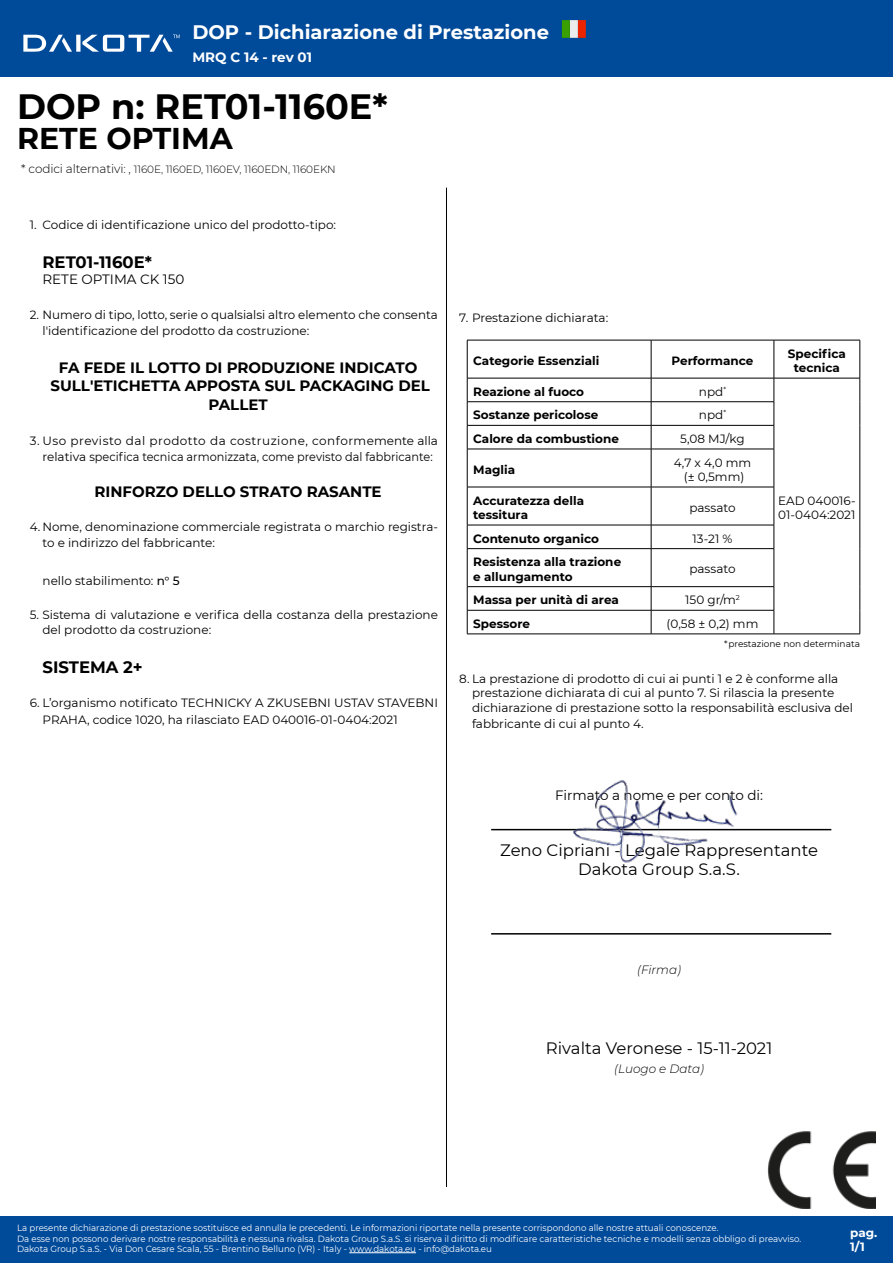
<style>
.page{position:relative;width:893px;height:1263px;background:#fff}
.page>*{position:absolute;margin:0;border:0;box-sizing:border-box;transform-origin:0 0}
.t1{font:700 35.1px "Montserrat";color:#000}
.t2{font:700 30px "Montserrat";color:#000}
.t3{font:700 19.5px "Montserrat";color:#fff}
.t4{font:16.5px/19.8px "Montserrat";color:#000;text-align:center}
.t5{font:700 16.5px "Montserrat";color:#000}
.t6{font:700 15px/18px "Montserrat";color:#000;text-align:center}
.t7{font:13.5px "Montserrat";color:#000}
.t8{font:700 13.5px "Montserrat";letter-spacing:-.005em;color:#fff}
.t9{font:12px/14.4px "Montserrat";color:#000}
.t10{font:700 12px/14.4px "Montserrat";color:#000}
.t11{font:italic 300 12px "Montserrat";color:#000}
.t12{font:700 12px/14.4px "Montserrat";color:#fff}
.t13{font:300 10.5px "Montserrat";letter-spacing:-.01em;color:#000}
.t14{font:9px/10.5px "Montserrat";color:#fff;scale:.96 1}
.t15{font:9px "Montserrat";color:#000}
.s1{font-size:12px}
.s2{font-weight:500}
</style>
<div class="page">
<div style="left:0;top:1216px;width:893px;height:47px;background:#004a9a"></div>
<hr style="left:446px;top:188px;width:1px;height:999px;background:#000">
<div style="left:0;top:0;width:893px;height:77px;background:#004a9a"></div>
<div style="left:76px;top:35px;width:5px;height:17px;background:#fff"></div>
<svg style="left:23px;top:35px;width:49px;height:17px"></svg>
<svg style="left:82px;top:35px;width:98px;height:17px"></svg>
<svg style="left:562px;top:20px;width:24px;height:18px"></svg>
<hr style="left:349px;top:1252px;width:67px;height:1px;background:#fff">
<hr style="left:467px;top:340px;width:184px;height:1px;background:#000">
<hr style="left:467px;top:340px;width:1px;height:38px;background:#000">
<hr style="left:651px;top:340px;width:123px;height:1px;background:#000">
<hr style="left:651px;top:340px;width:1px;height:38px;background:#000">
<hr style="left:774px;top:340px;width:86px;height:1px;background:#000">
<hr style="left:774px;top:340px;width:1px;height:38px;background:#000">
<hr style="left:860px;top:340px;width:1px;height:38px;background:#000">
<hr style="left:467px;top:378px;width:184px;height:1px;background:#000">
<hr style="left:651px;top:378px;width:123px;height:1px;background:#000">
<hr style="left:774px;top:378px;width:86px;height:1px;background:#000">
<hr style="left:467px;top:401px;width:184px;height:1px;background:#000">
<hr style="left:651px;top:401px;width:123px;height:1px;background:#000">
<hr style="left:467px;top:425px;width:184px;height:1px;background:#000">
<svg style="left:467px;top:378px;width:1px;height:71px"></svg>
<hr style="left:651px;top:425px;width:123px;height:1px;background:#000">
<svg style="left:651px;top:378px;width:1px;height:71px"></svg>
<svg style="left:774px;top:378px;width:1px;height:71px"></svg>
<svg style="left:860px;top:378px;width:1px;height:71px"></svg>
<hr style="left:467px;top:449px;width:184px;height:1px;background:#000">
<hr style="left:467px;top:449px;width:1px;height:38px;background:#000">
<hr style="left:651px;top:449px;width:123px;height:1px;background:#000">
<hr style="left:651px;top:449px;width:1px;height:38px;background:#000">
<hr style="left:774px;top:449px;width:1px;height:38px;background:#000">
<hr style="left:860px;top:449px;width:1px;height:38px;background:#000">
<hr style="left:467px;top:487px;width:184px;height:1px;background:#000">
<hr style="left:467px;top:487px;width:1px;height:38px;background:#000">
<hr style="left:651px;top:487px;width:123px;height:1px;background:#000">
<hr style="left:651px;top:487px;width:1px;height:38px;background:#000">
<hr style="left:774px;top:487px;width:1px;height:38px;background:#000">
<hr style="left:860px;top:487px;width:1px;height:38px;background:#000">
<hr style="left:467px;top:525px;width:184px;height:1px;background:#000">
<svg style="left:467px;top:525px;width:1px;height:23px"></svg>
<hr style="left:651px;top:525px;width:123px;height:1px;background:#000">
<svg style="left:651px;top:525px;width:1px;height:23px"></svg>
<svg style="left:774px;top:525px;width:1px;height:23px"></svg>
<svg style="left:860px;top:525px;width:1px;height:24px"></svg>
<hr style="left:467px;top:548px;width:184px;height:1px;background:#000">
<hr style="left:467px;top:549px;width:1px;height:37px;background:#000">
<hr style="left:651px;top:548px;width:123px;height:1px;background:#000">
<hr style="left:651px;top:549px;width:1px;height:37px;background:#000">
<hr style="left:774px;top:549px;width:1px;height:37px;background:#000">
<hr style="left:860px;top:549px;width:1px;height:38px;background:#000">
<hr style="left:467px;top:586px;width:184px;height:1px;background:#000">
<hr style="left:651px;top:586px;width:123px;height:1px;background:#000">
<hr style="left:467px;top:610px;width:184px;height:1px;background:#000">
<svg style="left:467px;top:587px;width:1px;height:47px"></svg>
<hr style="left:651px;top:610px;width:123px;height:1px;background:#000">
<svg style="left:651px;top:587px;width:1px;height:47px"></svg>
<svg style="left:774px;top:587px;width:1px;height:47px"></svg>
<svg style="left:860px;top:587px;width:1px;height:47px"></svg>
<hr style="left:467px;top:634px;width:184px;height:1px;background:#000">
<hr style="left:651px;top:634px;width:123px;height:1px;background:#000">
<hr style="left:774px;top:634px;width:86px;height:1px;background:#000">
<hr style="left:491px;top:829px;width:340px;height:1px;background:#000">
<hr style="left:491px;top:933px;width:340px;height:1px;background:#000">
<img style="left:767px;top:1131px;width:109px;height:78px">
<img style="left:558px;top:780px;width:203px;height:83px">
<h3 class="t3" style="left:192px;top:18px;width:358px">DOP - Dichiarazione di Prestazione</h3>
<p class="t8" style="left:192px;top:48px;width:121px">MRQ C 14 - rev 01</p>
<h1 class="t1" style="left:17px;top:81px;width:372px">DOP n: RET01-1160E*</h1>
<h2 class="t2" style="left:17px;top:117px;width:217px">RETE OPTIMA</h2>
<p class="t13" style="left:21px;top:162px;width:316px"><span class="s1">* codici alternativi: ,</span> 1160E, 1160ED, 1160EV, 1160EDN, 1160EKN</p>
<p class="t9" style="left:30px;top:217px;width:308px">1. Codice di identificazione unico del prodotto-tipo:</p>
<h3 class="t5" style="left:43px;top:250px;width:111px">RET01-1160E*</h3>
<p class="t7" style="left:43px;top:270px;width:143px">RETE OPTIMA CK 150</p>
<p class="t9" style="left:43px;top:306px;width:397px;line-height:16.2px;text-indent:-13px">2. Numero di tipo, lotto, serie o qualsialsi altro elemento che consenta l'identificazione del prodotto da costruzione:</p>
<p class="t6" style="left:51px;top:357px;width:381px">FA FEDE IL LOTTO DI PRODUZIONE INDICATO<br>SULL'ETICHETTA APPOSTA SUL PACKAGING DEL</p>
<p class="t6" style="left:208px;top:395px;width:61px">PALLET</p>
<p class="t9" style="left:43px;top:432px;width:397px;line-height:16.2px;text-indent:-13px">3. Uso previsto dal prodotto da costruzione, conformemente alla relativa specifica tecnica armonizzata, come previsto dal fabbricante:</p>
<p class="t6" style="left:95px;top:482px;width:289px">RINFORZO DELLO STRATO RASANTE</p>
<p class="t9" style="left:43px;top:518px;width:397px;line-height:16.2px;text-indent:-13px">4. Nome, denominazione commerciale registrata o marchio registra&shy;to e indirizzo del fabbricante:</p>
<p class="t9" style="left:43px;top:573px;width:139px">nello stabilimento: <span class="s2">n° 5</span></p>
<p class="t9" style="left:43px;top:607px;width:397px;text-indent:-13px">5. Sistema di valutazione e verifica della costanza della prestazione del prodotto da costruzione:</p>
<h3 class="t5" style="left:43px;top:655px;width:102px">SISTEMA 2+</h3>
<p class="t9" style="left:43px;top:695px;width:397px;line-height:16.2px;text-indent:-13px">6. L’organismo notificato TECHNICKY A ZKUSEBNI USTAV STAVEBNI<br>PRAHA, codice 1020, ha rilasciato EAD 040016-01-0404:2021</p>
<p class="t9" style="left:459px;top:310px;width:150px">7. Prestazione dichiarata:</p>
<p class="t10" style="left:473px;top:353px;width:128px">Categorie Essenziali</p>
<p class="t10" style="left:672px;top:353px;width:83px">Performance</p>
<p class="t10" style="left:788px;top:346px;width:59px;text-align:center">Specifica tecnica</p>
<p class="t10" style="left:473px;top:384px;width:112px">Reazione al fuoco</p>
<p class="t9" style="left:699px;top:384px;width:29px">npd<sup>*</sup></p>
<p class="t10" style="left:473px;top:407px;width:127px">Sostanze pericolose</p>
<p class="t9" style="left:699px;top:407px;width:29px">npd<sup>*</sup></p>
<p class="t10" style="left:473px;top:431px;width:147px">Calore da combustione</p>
<p class="t9" style="left:680px;top:431px;width:66px">5,08 MJ/kg</p>
<p class="t10" style="left:473px;top:462px;width:43px">Maglia</p>
<p class="t9" style="left:674px;top:455px;width:79px;text-align:center">4,7 x 4,0 mm (± 0,5mm)</p>
<p class="t10" style="left:473px;top:492px;width:112px">Accuratezza della tessitura</p>
<p class="t9" style="left:689px;top:500px;width:48px">passato</p>
<p class="t10" style="left:473px;top:531px;width:127px">Contenuto organico</p>
<p class="t9" style="left:693px;top:531px;width:41px">13-21 %</p>
<p class="t10" style="left:473px;top:554px;width:150px">Resistenza alla trazione e allungamento</p>
<p class="t9" style="left:689px;top:561px;width:48px">passato</p>
<p class="t10" style="left:473px;top:592px;width:147px">Massa per unità di area</p>
<p class="t9" style="left:685px;top:592px;width:56px">150 gr/m<sup>2</sup></p>
<p class="t10" style="left:473px;top:616px;width:58px">Spessore</p>
<p class="t9" style="left:667px;top:616px;width:93px">(0,58 ± 0,2) mm</p>
<p class="t9" style="left:778px;top:493px;width:79px">EAD 040016-<br>01-0404:2021</p>
<p class="t15" style="left:724px;top:637px;width:137px">*prestazione non determinata</p>
<p class="t9" style="left:472px;top:671px;width:383px;text-indent:-13px">8. La prestazione di prodotto di cui ai punti 1 e 2 è conforme alla prestazione dichiarata di cui al punto 7. Si rilascia la presente dichiarazione di prestazione sotto la responsabilità esclusiva del</p>
<p class="t9" style="left:472px;top:716px;width:173px">fabbricante di cui al punto 4.</p>
<p class="t7" style="left:555px;top:786px;width:209px">Firmato a nome e per conto di:</p>
<h3 class="t4" style="left:500px;top:839px;width:319px">Zeno Cipriani - Legale Rappresentante<br>Dakota Group S.a.S.</h3>
<p class="t11" style="left:637px;top:962px;width:45px">(Firma)</p>
<h3 class="t4" style="left:546px;top:1037px;width:228px">Rivalta Veronese - 15-11-2021</h3>
<p class="t11" style="left:614px;top:1061px;width:91px">(Luogo e Data)</p>
<p class="t14" style="left:17px;top:1222px;width:818px">La presente dichiarazione di prestazione sostituisce ed annulla le precedenti. Le informazioni riportate nella presente corrispondono alle nostre attuali conoscenze.<br>Da esse non possono derivare nostre responsabilità e nessuna rivalsa. Dakota Group S.a.S. si riserva il diritto di modificare caratteristiche tecniche e modelli senza obbligo di preavviso.<br>Dakota Group S.a.S. - Via Don Cesare Scala, 55 - Brentino Belluno (VR) - Italy - www.dakota.eu - info@dakota.eu</p>
<p class="t12" style="left:850px;top:1225px;width:29px">pag.<br>1/1</p>
</div>
